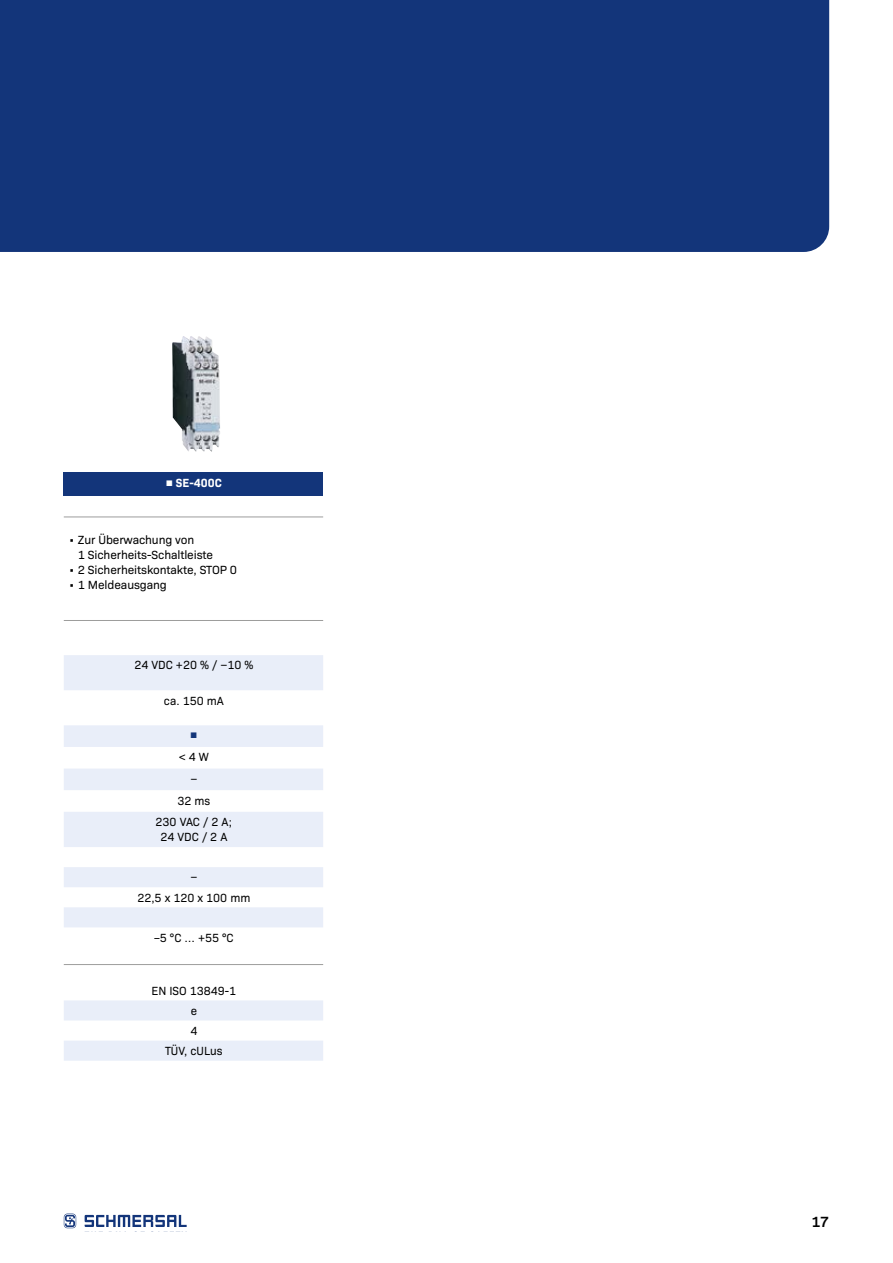
<style>
.page{position:relative;width:893px;height:1263px;background:#fff}
.page>*{position:absolute;margin:0;border:0;box-sizing:border-box;transform-origin:0 0}
.t1{font:600 15px "Bio Sans";color:#000}
.t2{font:12px/20.1px "Bio Sans";letter-spacing:-.01em;color:#000;text-align:center}
.t3{font:700 12px "Bio Sans";color:#fff}
.t4{font:12px "Arial";color:#13357a}
.s1{font-family:"Arial";font-weight:400}
</style>
<div class="page">
<svg style="left:85px;top:1215px;width:102px;height:12px"></svg>
<svg style="left:64px;top:1213px;width:12px;height:15px"></svg>
<div style="left:0;top:0;width:829px;height:252px;background:#13357a"></div>
<div style="left:64px;top:472px;width:259px;height:24px;background:#13357a"></div>
<svg style="left:64px;top:655px;width:259px;height:406px"></svg>
<img style="left:172px;top:336px;width:48px;height:116px">
<hr style="left:64px;top:517px;width:259px;height:1px;background:#9d9d9c">
<hr style="left:64px;top:620px;width:259px;height:1px;background:#9d9d9c">
<hr style="left:64px;top:964px;width:259px;height:1px;background:#9d9d9c">
<p class="t3" style="left:166px;top:474px;width:57px"><span class="s1">■</span> SE-400C</p>
<p class="t2" style="left:78px;top:531px;width:137px;line-height:15.1px;text-align:left;text-indent:-9px">• Zur Überwachung von<br>1 Sicherheits-Schaltleiste</p>
<p class="t2" style="left:69px;top:559px;width:170px">• 2 Sicherheitskontakte, STOP 0</p>
<p class="t2" style="left:69px;top:574px;width:99px">• 1 Meldeausgang</p>
<p class="t2" style="left:134px;top:654px;width:121px">24 VDC +20 % / −10 %</p>
<p class="t2" style="left:164px;top:689px;width:61px">ca. 150 mA</p>
<p class="t4" style="left:190px;top:726px;width:9px">■</p>
<p class="t2" style="left:156px;top:745px;width:78px;line-height:21.6px">&lt; 4 W<br>−<br>32 ms<br>230 VAC / 2 A;</p>
<p class="t2" style="left:160px;top:826px;width:68px">24 VDC / 2 A</p>
<p class="t2" style="left:137px;top:866px;width:115px">−<br>22,5 x 120 x 100 mm</p>
<p class="t2" style="left:154px;top:926px;width:81px">–5 °C … +55 °C</p>
<p class="t2" style="left:152px;top:979px;width:86px">EN ISO 13849-1 e<br>4<br>TÜV, cULus</p>
<p class="t1" style="left:811px;top:1210px;width:19px">17</p>
</div>
